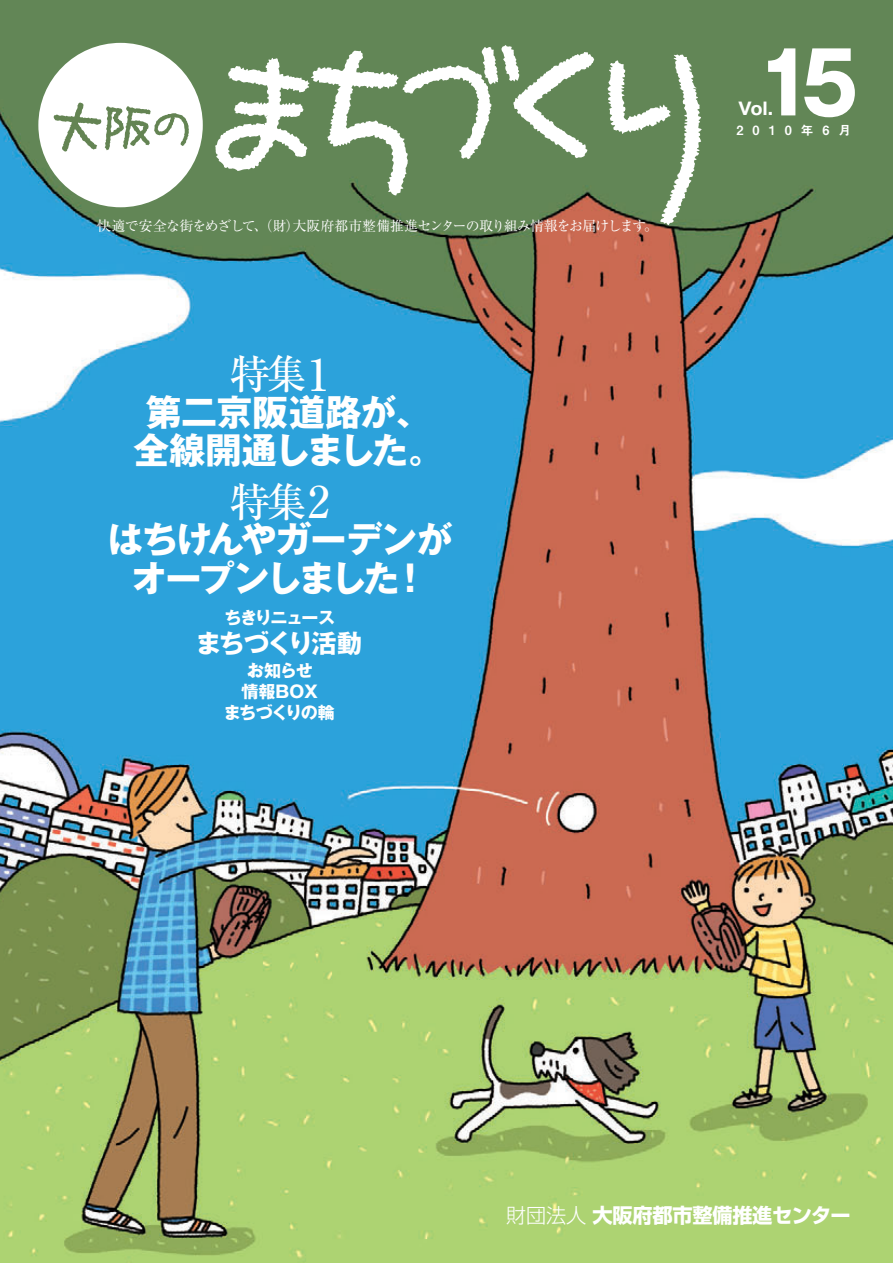
<style>
.page{position:relative;width:893px;height:1263px;background:#fff}
.page>*{position:absolute;margin:0;border:0;box-sizing:border-box;transform-origin:0 0}
.t1{font:85.05px "Gothic MB101 Pro Bold 90 msp RKSJ H";color:#fff;scale:.9 1}
.t2{font:40.35px "Ryumin Pro Medium 90 msp RKSJ H";color:#fff}
.t3{font:36.15px/38.2px "Gothic MB101 Pro Bold 90 msp RKSJ H";letter-spacing:-.045em;color:#fff;text-align:center}
.t4{font:36.15px/38.2px "Gothic MB101 Pro Bold 90 msp RKSJ H";letter-spacing:-.02em;color:#fff;text-align:center}
.t5{font:25.5px "Gothic MB101 Pro Bold 90 msp RKSJ H";letter-spacing:-.08em;color:#fff}
.t6{font:20.25px "Shin Go Pro Bold 90 msp RKSJ H";letter-spacing:-.01em;color:#fff}
.t7{font:16.95px/21.3px "Gothic MB101 Pro Bold 90 msp RKSJ H";letter-spacing:-.03em;color:#fff;text-align:center}
.t8{font:16.95px "Gothic MB101 Pro Bold 90 msp RKSJ H";letter-spacing:-.09em;color:#fff}
.t9{font:16.95px "Gothic MB101 Pro Bold 90 msp RKSJ H";letter-spacing:-.065em;color:#fff}
.t10{font:13.8px "Ryumin Pro Regular 90 msp RKSJ H";letter-spacing:-.045em;color:#fff}
.t11{font:12.75px "Midashi Go Pro MB31 90 msp RKSJ H";letter-spacing:.7em;color:#fff}
.s1{font-size:43.65px}
.s2{font-family:"Shin Go Pro Light 90 msp RKSJ H"}
</style>
<div class="page">
<img style="left:0;top:0;width:893px;height:1262px">
<svg style="left:215px;top:45px;width:379px;height:150px"></svg>
<svg style="left:608px;top:54px;width:94px;height:171px"></svg>
<div style="left:38px;top:43px;width:165px;height:164px;background:#fff;border-radius:50%"></div>
<svg style="left:54px;top:102px;width:135px;height:50px"></svg>
<p class="t10" style="left:97px;top:215px;width:562px">快適で安全な街をめざして、（財）大阪府都市整備推進センターの取り組み情報をお届けします。</p>
<h2 class="t2" style="left:230px;top:343px;width:101px">特集<span class="s1">1</span></h2>
<h3 class="t4" style="left:134px;top:388px;width:312px">第二京阪道路が、全線開通しました。</h3>
<h2 class="t2" style="left:230px;top:470px;width:101px">特集<span class="s1">2</span></h2>
<h3 class="t3" style="left:108px;top:516px;width:346px">はちけんやガーデンがオープンしました！</h3>
<p class="t8" style="left:224px;top:604px;width:112px">ちきりニュース</p>
<h3 class="t5" style="left:196px;top:622px;width:168px">まちづくり活動</h3>
<p class="t7" style="left:224px;top:657px;width:113px">お知らせ<br>情報BOX<br>まちづくりの輪</p>
<h1 class="t1" style="left:756px;top:12px;width:115px">15</h1>
<p class="t11" style="left:737px;top:120px;width:116px">2010年6月</p>
<p class="t9" style="left:738px;top:95px;width:36px">Vol.</p>
<h3 class="t6" style="left:506px;top:1199px;width:346px"><span class="s2">財団法人</span> 大阪府都市整備推進センター</h3>
</div>
